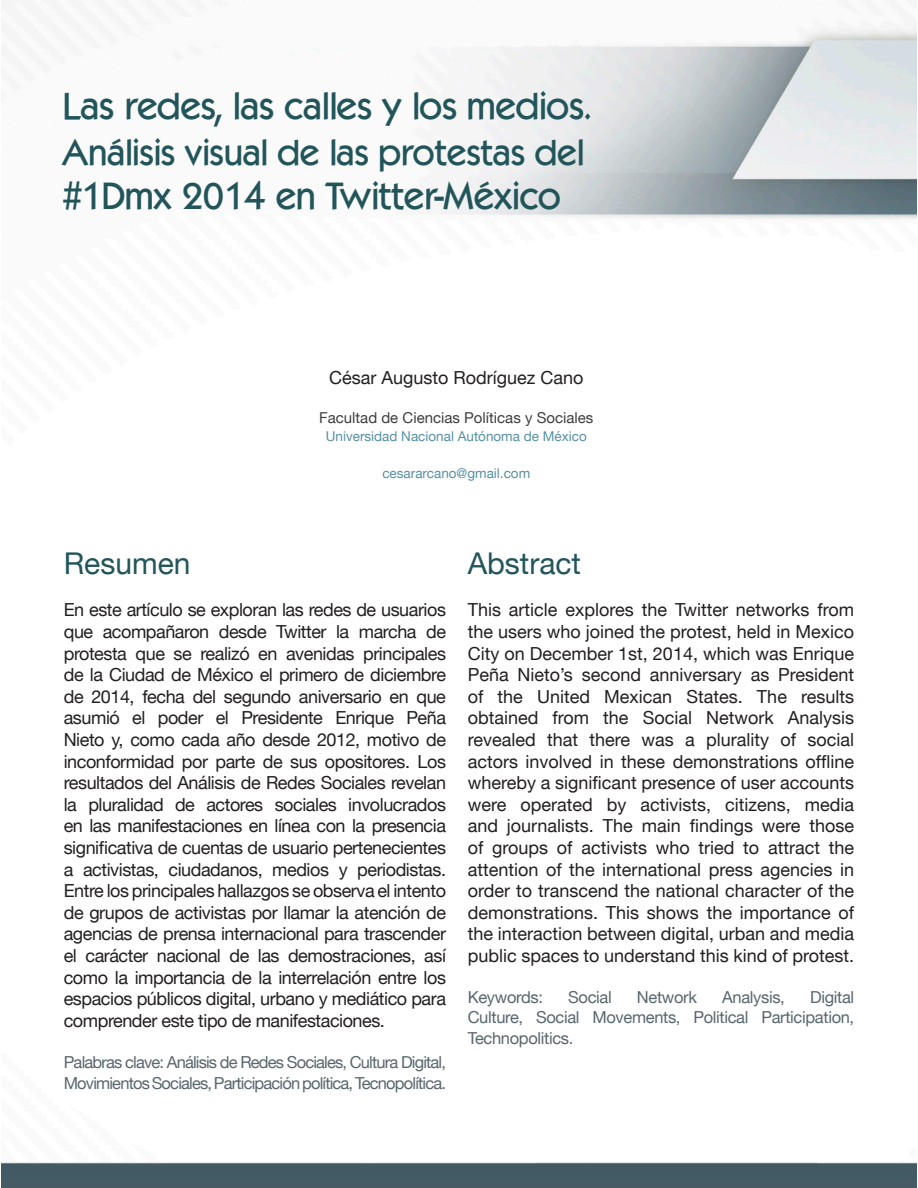
<style>
.page{position:relative;width:918px;height:1188px;background:#fff}
.page>*{position:absolute;margin:0;border:0;box-sizing:border-box;transform-origin:0 0}
.t1{font:37.5px "Kabale Medium Normal";color:#22555a}
.t2{font:36px "Kabale Medium Normal";color:#22555a}
.t3{font:30px "Helvetica Neue LT";color:#22555a}
.t4{font:18px/21.6px "Helvetica Neue LT";color:#231f20;text-align:justify}
.t5{font:16.5px/21.6px "Helvetica Neue LT";letter-spacing:-.05em;color:#58666d}
.t6{font:16.5px/19.8px "Helvetica Neue LT";letter-spacing:-.02em;color:#58666d;text-align:right}
.t7{font:15px "Helvetica Neue LT";color:#3e3e3f}
.t8{font:13.5px "Helvetica Neue LT";color:#5790a2}
</style>
<div class="page">
<img style="left:2px;top:28px;width:914px;height:1160px">
<h1 class="t1" style="left:63px;top:85px;width:530px">Las redes, las calles y los medios.</h1>
<h2 class="t2" style="left:63px;top:132px;width:523px">Análisis visual de las protestas del</h2>
<h1 class="t1" style="left:63px;top:174px;width:500px">#1Dmx 2014 en Twitter-México</h1>
<p class="t4" style="left:329px;top:366px;width:256px">César Augusto Rodríguez Cano</p>
<p class="t7" style="left:319px;top:409px;width:276px">Facultad de Ciencias Políticas y Sociales</p>
<p class="t8" style="left:326px;top:428px;width:263px">Universidad Nacional Autónoma de México</p>
<p class="t8" style="left:382px;top:465px;width:149px">cesararcano@gmail.com</p>
<h3 class="t3" style="left:64px;top:545px;width:128px">Resumen</h3>
<p class="t4" style="left:64px;top:599px;width:384px">En este artículo se exploran las redes de usuarios que acompañaron desde Twitter la marcha de protesta que se realizó en avenidas principales de la Ciudad de México el primero de diciembre de 2014, fecha del segundo aniversario en que asumió el poder el Presidente Enrique Peña Nieto y, como cada año desde 2012, motivo de inconformidad por parte de sus opositores. Los resultados del Análisis de Redes Sociales revelan la pluralidad de actores sociales involucrados en las manifestaciones en línea con la presencia significativa de cuentas de usuario pertenecientes a activistas, ciudadanos, medios y periodistas.<br>Entre los principales hallazgos se observa el intento de grupos de activistas por llamar la atención de agencias de prensa internacional para trascender el carácter nacional de las demostraciones, así como la importancia de la interrelación entre los espacios públicos digital, urbano y mediático para comprender este tipo de manifestaciones.</p>
<p class="t5" style="left:64px;top:1051px;width:384px">Palabras clave: Análisis de Redes Sociales, Cultura Digital,<br>Movimientos Sociales, Participación política, Tecnopolítica.</p>
<h3 class="t3" style="left:468px;top:545px;width:115px">Abstract</h3>
<p class="t4" style="left:468px;top:599px;width:388px">This article explores the Twitter networks from the users who joined the protest, held in Mexico City on December 1st, 2014, which was Enrique Peña Nieto’s second anniversary as President of the United Mexican States. The results obtained from the Social Network Analysis revealed that there was a plurality of social actors involved in these demonstrations offline whereby a significant presence of user accounts were operated by activists, citizens, media and journalists. The main findings were those of groups of activists who tried to attract the attention of the international press agencies in order to transcend the national character of the demonstrations. This shows the importance of the interaction between digital, urban and media public spaces to understand this kind of protest.</p>
<p class="t6" style="left:468px;top:987px;width:77px">Keywords:</p>
<p class="t5" style="left:568px;top:986px;width:45px">Social</p>
<p class="t6" style="left:637px;top:987px;width:62px">Network</p>
<p class="t6" style="left:722px;top:987px;width:64px">Analysis,</p>
<p class="t6" style="left:468px;top:987px;width:388px">Digital<br>Culture, Social Movements, Political Participation,</p>
<p class="t6" style="left:468px;top:1029px;width:107px">Technopolitics.</p>
</div>
